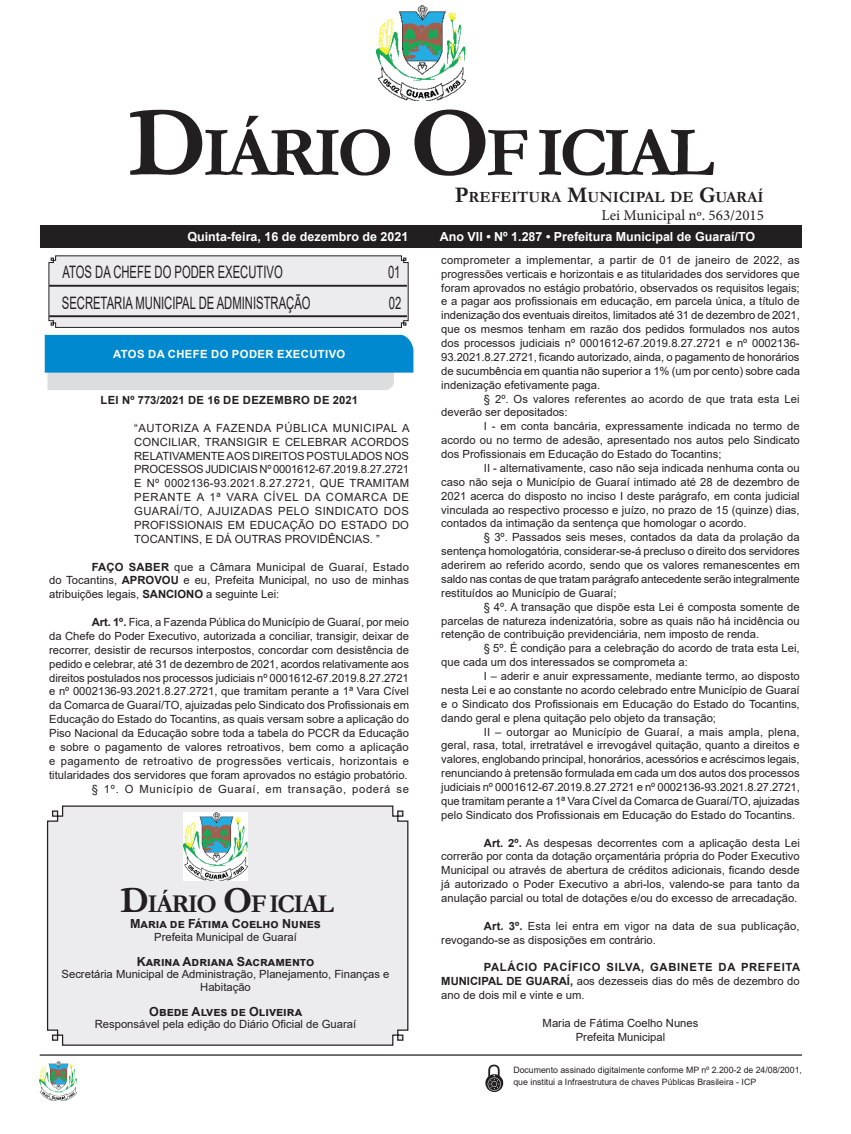
<style>
.page{position:relative;width:851px;height:1134px;background:#fff}
.page>*{position:absolute;margin:0;border:0;box-sizing:border-box;transform-origin:0 0}
.CORPO_DE_TEXTO{font:700 70.88px "Garamond";letter-spacing:-.06em;color:#231f20}
.CORPO_DE_TEXTO-2{font:700 25.88px "Garamond";letter-spacing:-.06em;color:#231f20}
.Nome_Secretário{font:17.12px "Arial";color:#231f20;scale:.66 1}
.CORPO_DE_TEXTO-3{font:700 15.62px "Garamond";color:#231f20}
.t1{font:15px "Minion Pro";color:#231f20}
.t2{font:700 12.5px "Arial";color:#fff}
.Assinatura{font:700 12.5px "Arial";color:#231f20}
.CORPO_DE_TEXTO-4{font:11.25px/13.9px "Arial";color:#231f20;text-align:justify}
.EMENTA{font:11.25px/13.9px "Arial";color:#231f20;text-align:justify}
.Assinatura-2{font:11.25px/12.5px "Arial";color:#231f20;text-align:center}
.CORPO_DE_TEXTO-5{font:700 11.25px/13.9px "Arial";letter-spacing:.055em;color:#231f20;text-align:justify}
.CORPO_DE_TEXTO-6{font:11.25px "Arial";letter-spacing:.06em;color:#231f20}
.TITULOS{font:700 11.25px "Arial";letter-spacing:.035em;color:#231f20}
.Chancela2{font:700 11.25px "Arial";letter-spacing:.035em;color:#fff}
.CORPO_DE_TEXTO-7{font:8.75px/12.5px "Arial";color:#231f20}
.s1{font-size:101.25px}
.s2{font-size:22.38px}
.s3{font-weight:700}
.s4{font-size:36.88px}
.s5{font-weight:400}
</style>
<div class="page">
<div style="left:40px;top:225px;width:761px;height:22px;background:#231f20"></div>
<hr style="left:40px;top:1054px;width:761px;height:2px;background:#231f20">
<img style="left:376px;top:5px;width:89px;height:95px">
<img style="left:40px;top:1061px;width:37px;height:39px">
<svg style="left:485px;top:1065px;width:18px;height:27px"></svg>
<div style="left:46px;top:805px;width:363px;height:241px;background:#ececee"></div>
<img style="left:183px;top:812px;width:64px;height:68px">
<svg style="left:48px;top:255px;width:360px;height:73px;background:#dadadc"></svg>
<svg style="left:45px;top:335px;width:368px;height:55px;background:#46a4d4"></svg>
<p class="CORPO_DE_TEXTO" style="left:128px;top:105px;width:587px"><span class="s1">D</span>IÁRIO <span class="s1">O</span>F ICIAL</p>
<p class="CORPO_DE_TEXTO-3" style="left:455px;top:186px;width:310px"><span class="s2">P</span>REFEITURA <span class="s2">M</span>UNICIPAL DE <span class="s2">G</span>UARAÍ</p>
<p class="t1" style="left:601px;top:205px;width:164px">Lei Municipal nº. 563/2015</p>
<p class="t2" style="left:187px;top:228px;width:222px">Quinta-feira, 16 de dezembro de 2021</p>
<p class="t2" style="left:439px;top:228px;width:317px">Ano VII • Nº 1.287 • Prefeitura Municipal de Guaraí/TO</p>
<p class="Nome_Secretário" style="left:62px;top:260px;width:335px">ATOS DA CHEFE DO PODER EXECUTIVO</p>
<p class="Nome_Secretário" style="left:388px;top:260px;width:20px">01</p>
<p class="Nome_Secretário" style="left:62px;top:291px;width:378px">SECRETARIA MUNICIPAL DE ADMINISTRAÇÃO</p>
<p class="Nome_Secretário" style="left:389px;top:291px;width:20px">02</p>
<p class="Chancela2" style="left:113px;top:346px;width:233px">ATOS DA CHEFE DO PODER EXECUTIVO</p>
<p class="TITULOS" style="left:100px;top:392px;width:259px">LEI Nº 773/2021 DE 16 DE DEZEMBRO DE 2021</p>
<p class="EMENTA" style="left:134px;top:421px;width:277px">“AUTORIZA A FAZENDA PÚBLICA MUNICIPAL A CONCILIAR, TRANSIGIR E CELEBRAR ACORDOS RELATIVAMENTE AOS DIREITOS POSTULADOS NOS PROCESSOS JUDICIAIS Nº 0001612-67.2019.8.27.2721<br>E Nº 0002136-93.2021.8.27.2721, QUE TRAMITAM PERANTE A 1ª VARA CÍVEL DA COMARCA DE GUARAÍ/TO, AJUIZADAS PELO SINDICATO DOS PROFISSIONAIS EM EDUCAÇÃO DO ESTADO DO TOCANTINS, E DÁ OUTRAS PROVIDÊNCIAS. ”</p>
<p class="CORPO_DE_TEXTO-4" style="left:49px;top:560px;width:361px;text-indent:43px"><span class="s3">FAÇO SABER</span> que a Câmara Municipal de Guaraí, Estado do Tocantins, <span class="s3">APROVOU</span> e eu, Prefeita Municipal, no uso de minhas atribuições legais, <span class="s3">SANCIONO</span> a seguinte Lei:</p>
<p class="CORPO_DE_TEXTO-4" style="left:49px;top:615px;width:361px;text-indent:43px"><span class="s3">Art. 1º.</span> Fica, a Fazenda Pública do Município de Guaraí, por meio da Chefe do Poder Executivo, autorizada a conciliar, transigir, deixar de recorrer, desistir de recursos interpostos, concordar com desistência de pedido e celebrar, até 31 de dezembro de 2021, acordos relativamente aos direitos postulados nos processos judiciais nº 0001612-67.2019.8.27.2721 e nº 0002136-93.2021.8.27.2721, que tramitam perante a 1ª Vara Cível da Comarca de Guaraí/TO, ajuizadas pelo Sindicato dos Profissionais em Educação do Estado do Tocantins, as quais versam sobre a aplicação do Piso Nacional da Educação sobre toda a tabela do PCCR da Educação e sobre o pagamento de valores retroativos, bem como a aplicação e pagamento de retroativo de progressões verticais, horizontais e titularidades dos servidores que foram aprovados no estágio probatório.</p>
<p class="CORPO_DE_TEXTO-6" style="left:92px;top:781px;width:319px">§ 1º. O Município de Guaraí, em transação, poderá se</p>
<p class="CORPO_DE_TEXTO-2" style="left:120px;top:886px;width:215px"><span class="s4">D</span>IÁRIO <span class="s4">O</span>F ICIAL</p>
<p class="Assinatura" style="left:130px;top:915px;width:192px">Maria de Fátima Coelho Nunes</p>
<p class="Assinatura-2" style="left:154px;top:930px;width:144px">Prefeita Municipal de Guaraí</p>
<p class="Assinatura" style="left:137px;top:952px;width:179px">Karina Adriana Sacramento</p>
<p class="Assinatura-2" style="left:62px;top:968px;width:329px">Secretária Municipal de Administração, Planejamento, Finanças e<br>Habitação</p>
<p class="Assinatura" style="left:149px;top:1002px;width:154px">Obede Alves de Oliveira</p>
<p class="Assinatura-2" style="left:95px;top:1018px;width:263px">Responsável pela edição do Diário Oficial de Guaraí</p>
<p class="CORPO_DE_TEXTO-4" style="left:441px;top:253px;width:360px">comprometer a implementar, a partir de 01 de janeiro de 2022, as progressões verticais e horizontais e as titularidades dos servidores que foram aprovados no estágio probatório, observados os requisitos legais; e a pagar aos profissionais em educação, em parcela única, a título de indenização dos eventuais direitos, limitados até 31 de dezembro de 2021, que os mesmos tenham em razão dos pedidos formulados nos autos dos processos judiciais nº 0001612-67.2019.8.27.2721 e nº 0002136- 93.2021.8.27.2721, ficando autorizado, ainda, o pagamento de honorários de sucumbência em quantia não superior a 1% (um por cento) sobre cada indenização efetivamente paga.</p>
<p class="CORPO_DE_TEXTO-4" style="left:441px;top:392px;width:360px;text-indent:43px">§ 2º. Os valores referentes ao acordo de que trata esta Lei deverão ser depositados:</p>
<p class="CORPO_DE_TEXTO-4" style="left:441px;top:419px;width:360px;text-indent:43px">I - em conta bancária, expressamente indicada no termo de acordo ou no termo de adesão, apresentado nos autos pelo Sindicato dos Profissionais em Educação do Estado do Tocantins;</p>
<p class="CORPO_DE_TEXTO-4" style="left:441px;top:461px;width:360px;text-indent:43px">II - alternativamente, caso não seja indicada nenhuma conta ou caso não seja o Município de Guaraí intimado até 28 de dezembro de 2021 acerca do disposto no inciso I deste parágrafo, em conta judicial vinculada ao respectivo processo e juízo, no prazo de 15 (quinze) dias, contados da intimação da sentença que homologar o acordo.</p>
<p class="CORPO_DE_TEXTO-4" style="left:441px;top:530px;width:360px;text-indent:43px">§ 3º. Passados seis meses, contados da data da prolação da sentença homologatória, considerar-se-á precluso o direito dos servidores aderirem ao referido acordo, sendo que os valores remanescentes em saldo nas contas de que tratam parágrafo antecedente serão integralmente restituídos ao Município de Guaraí;</p>
<p class="CORPO_DE_TEXTO-4" style="left:441px;top:600px;width:360px;text-indent:43px">§ 4º. A transação que dispõe esta Lei é composta somente de parcelas de natureza indenizatória, sobre as quais não há incidência ou retenção de contribuição previdenciária, nem imposto de renda.</p>
<p class="CORPO_DE_TEXTO-4" style="left:441px;top:641px;width:360px;text-indent:43px">§ 5º. É condição para a celebração do acordo de trata esta Lei, que cada um dos interessados se comprometa a:</p>
<p class="CORPO_DE_TEXTO-4" style="left:441px;top:669px;width:360px;text-indent:43px">I – aderir e anuir expressamente, mediante termo, ao disposto nesta Lei e ao constante no acordo celebrado entre Município de Guaraí e o Sindicato dos Profissionais em Educação do Estado do Tocantins, dando geral e plena quitação pelo objeto da transação;</p>
<p class="CORPO_DE_TEXTO-4" style="left:441px;top:725px;width:360px;text-indent:43px">II – outorgar ao Município de Guaraí, a mais ampla, plena, geral, rasa, total, irretratável e irrevogável quitação, quanto a direitos e valores, englobando principal, honorários, acessórios e acréscimos legais, renunciando à pretensão formulada em cada um dos autos dos processos judiciais nº 0001612-67.2019.8.27.2721 e nº 0002136-93.2021.8.27.2721, que tramitam perante a 1ª Vara Cível da Comarca de Guaraí/TO, ajuizadas pelo Sindicato dos Profissionais em Educação do Estado do Tocantins.</p>
<p class="CORPO_DE_TEXTO-4" style="left:441px;top:836px;width:360px;text-indent:43px"><span class="s3">Art. 2º.</span> As despesas decorrentes com a aplicação desta Lei correrão por conta da dotação orçamentária própria do Poder Executivo Municipal ou através de abertura de créditos adicionais, ficando desde já autorizado o Poder Executivo a abri-los, valendo-se para tanto da anulação parcial ou total de dotações e/ou do excesso de arrecadação.</p>
<p class="CORPO_DE_TEXTO-4" style="left:441px;top:919px;width:360px;text-indent:43px"><span class="s3">Art. 3º.</span> Esta lei entra em vigor na data de sua publicação, revogando-se as disposições em contrário.</p>
<p class="CORPO_DE_TEXTO-5" style="left:441px;top:961px;width:360px;text-indent:43px">PALÁCIO PACÍFICO SILVA, GABINETE DA PREFEITA MUNICIPAL DE GUARAÍ, <span class="s5">aos dezesseis dias do mês de dezembro do ano de dois mil e vinte e um.</span></p>
<p class="Assinatura-2" style="left:542px;top:1017px;width:157px">Maria de Fátima Coelho Nunes</p>
<p class="Assinatura-2" style="left:575px;top:1030px;width:91px">Prefeita Municipal</p>
<p class="CORPO_DE_TEXTO-7" style="left:513px;top:1063px;width:290px">Documento assinado digitalmente conforme MP nº 2.200-2 de 24/08/2001, que institui a Infraestrutura de chaves Públicas Brasileira - ICP</p>
</div>
